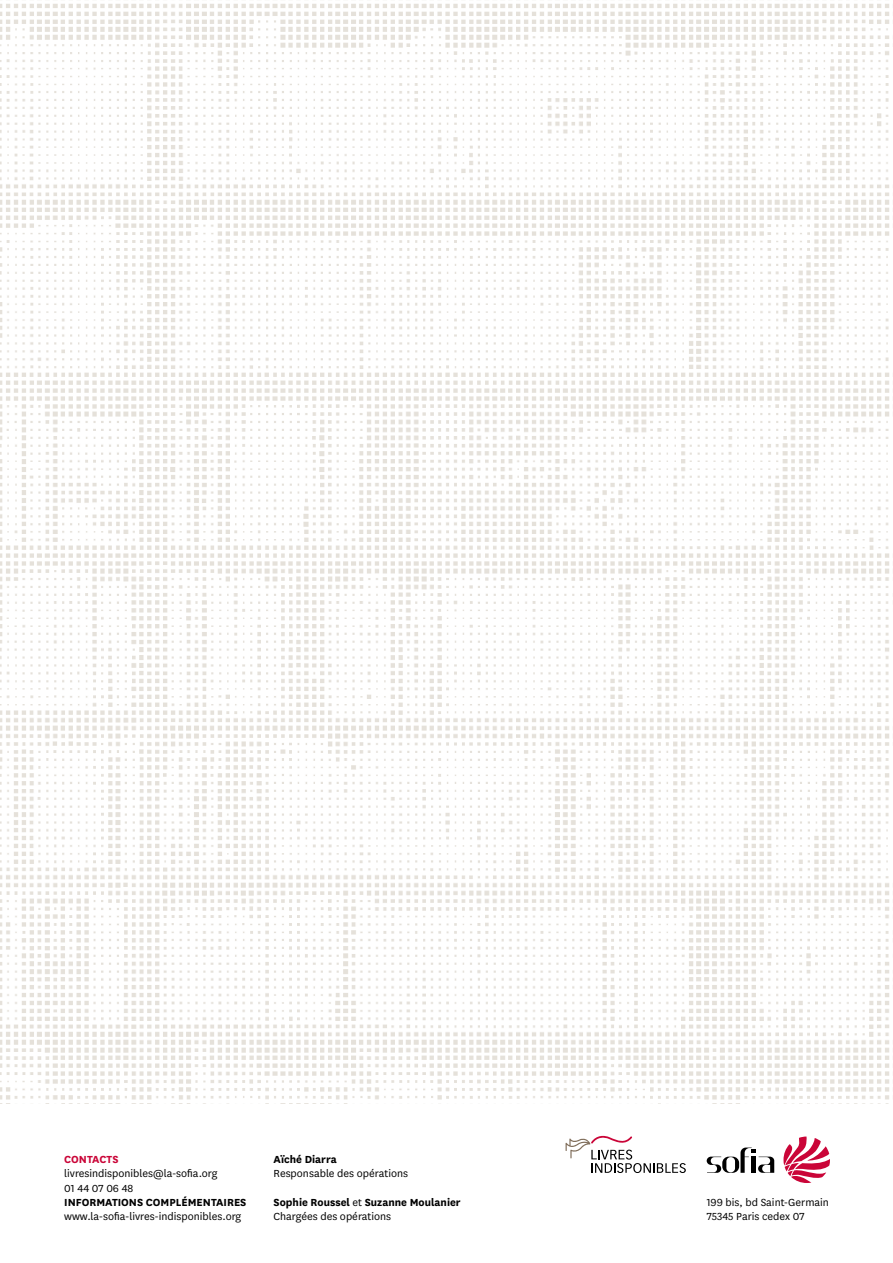
<style>
.page{position:relative;width:893px;height:1263px;background:#fff}
.page>*{position:absolute;margin:0;border:0;box-sizing:border-box;transform-origin:0 0}
.t1{font:12px/14.4px "National";color:#000}
.t2{font:700 12px/14.4px "National";color:#000}
.t3{font:700 12px "National";color:#ca0538}
.s1{font-weight:400}
</style>
<div class="page">
<img style="left:0;top:4px;width:889px;height:1096px">
<svg style="left:707px;top:1147px;width:67px;height:26px"></svg>
<svg style="left:783px;top:1136px;width:47px;height:47px"></svg>
<svg style="left:566px;top:1135px;width:120px;height:38px"></svg>
<p class="t3" style="left:64px;top:1151px;width:56px">CONTACTS</p>
<p class="t1" style="left:64px;top:1166px;width:155px">livresindisponibles@la-sofia.org<br>01 44 07 06 48</p>
<p class="t2" style="left:64px;top:1194px;width:184px">INFORMATIONS COMPLÉMENTAIRES</p>
<p class="t1" style="left:64px;top:1209px;width:179px">www.la-sofia-livres-indisponibles.org</p>
<p class="t2" style="left:274px;top:1151px;width:65px">Aïché Diarra</p>
<p class="t1" style="left:274px;top:1166px;width:136px">Responsable des opérations</p>
<p class="t2" style="left:274px;top:1194px;width:189px">Sophie Roussel <span class="s1">et</span> Suzanne Moulanier<br><span class="s1">Chargées des opérations</span></p>
<p class="t1" style="left:707px;top:1195px;width:124px">199 bis, bd Saint-Germain<br>75345 Paris cedex 07</p>
</div>
